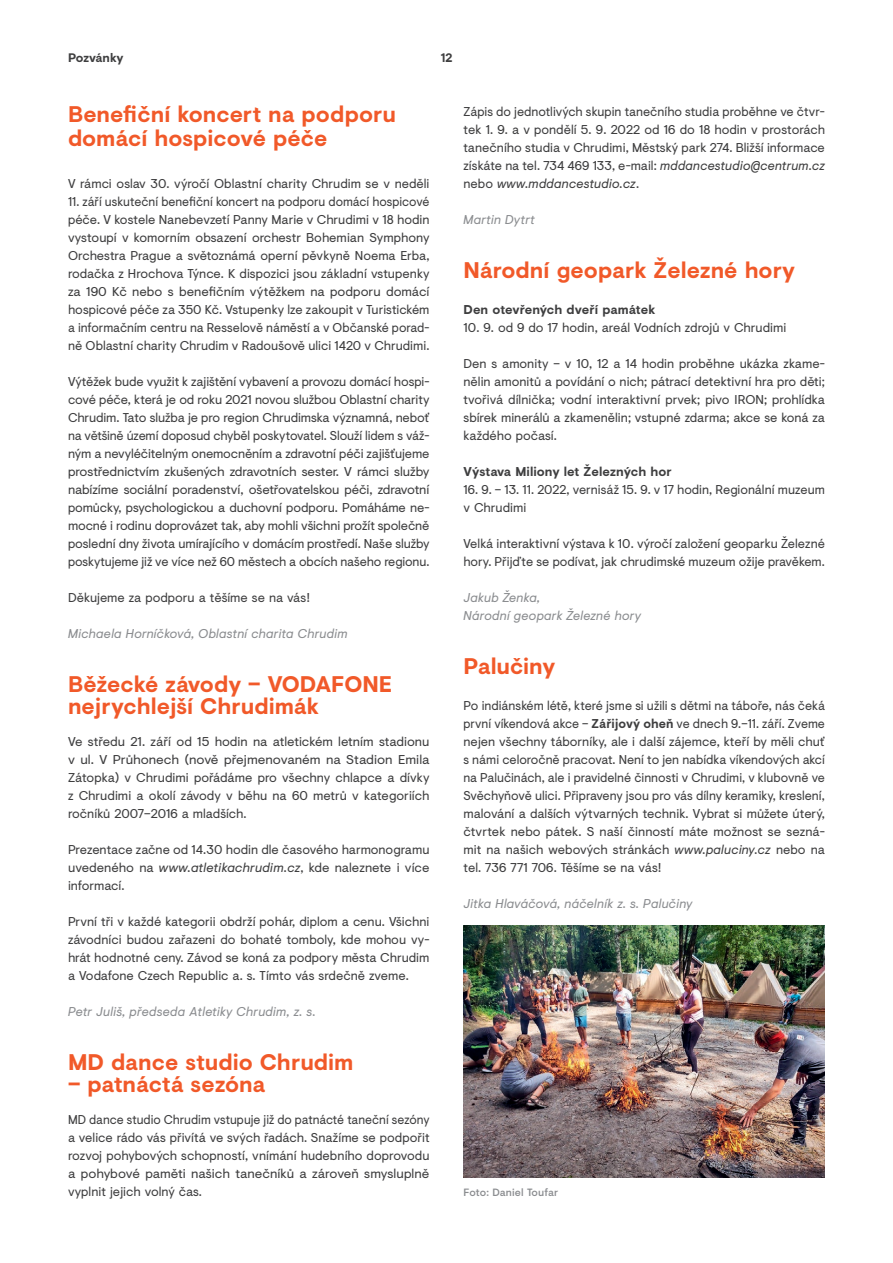
<style>
.page{position:relative;width:893px;height:1263px;background:#fff}
.page>*{position:absolute;margin:0;border:0;box-sizing:border-box;transform-origin:0 0}
.t1{font:700 22.5px/24px "Visuelt";color:#f15929}
.t2{font:12.75px/18px "Visuelt";color:#3e3e3f;text-align:justify}
.t3{font:12.75px/18px "Visuelt";color:#3e3e3f;text-align:justify;scale:.96 1}
.t4{font:12.75px/18px "Visuelt";color:#3e3e3f;text-align:justify;scale:.95 1}
.t5{font:italic 12.75px/18px "Visuelt";letter-spacing:.01em;color:#8b8d90}
.t6{font:700 12.75px "Visuelt";letter-spacing:.005em;color:#3e3e3f}
.t7{font:700 12.3px "Visuelt";color:#3e3e3f}
.t8{font:500 10.5px "Visuelt";letter-spacing:.01em;color:#8b8d90}
.s1{font-style:italic}
.s2{font-weight:700}
</style>
<div class="page">
<img style="left:463px;top:926px;width:362px;height:252px">
<p class="t7" style="left:68px;top:49px;width:57px">Pozvánky</p>
<p class="t7" style="left:441px;top:49px;width:13px">12</p>
<h1 class="t1" style="left:68px;top:102px;width:329px">Benefiční koncert na podporu domácí hospicové péče</h1>
<p class="t2" style="left:68px;top:174px;width:363px">V rámci oslav 30. výročí Oblastní charity Chrudim se v neděli</p>
<p class="t3" style="left:68px;top:192px;width:378px">11. září uskuteční benefiční koncert na podporu domácí hospicové péče. V kostele Nanebevzetí Panny Marie v Chrudimi v 18 hodin vystoupí v komorním obsazení orchestr Bohemian Symphony Orchestra Prague a světoznámá operní pěvkyně Noema Erba, rodačka z Hrochova Týnce. K dispozici jsou základní vstupenky za 190 Kč nebo s benefičním výtěžkem na podporu domácí hospicové péče za 350 Kč. Vstupenky lze zakoupit v Turistickém a informačním centru na Resselově náměstí a v Občanské porad&shy;ně Oblastní charity Chrudim v Radoušově ulici 1420 v Chrudimi.</p>
<p class="t2" style="left:68px;top:372px;width:363px">Výtěžek bude využit k zajištění vybavení a provozu domácí hospi&shy;cové péče, která je od roku 2021 novou službou Oblastní charity Chrudim. Tato služba je pro region Chrudimska významná, neboť na většině území doposud chyběl poskytovatel. Slouží lidem s váž&shy;ným a nevyléčitelným onemocněním a zdravotní péči zajišťujeme prostřednictvím zkušených zdravotních sester. V rámci služby nabízíme sociální poradenství, ošetřovatelskou péči, zdravotní pomůcky, psychologickou a duchovní podporu. Pomáháme ne&shy;mocné i rodinu doprovázet tak, aby mohli všichni prožít společně poslední dny života umírajícího v domácím prostředí. Naše služby poskytujeme již ve více než 60 městech a obcích našeho regionu.</p>
<p class="t2" style="left:68px;top:588px;width:244px">Děkujeme za podporu a těšíme se na vás!</p>
<p class="t5" style="left:68px;top:624px;width:281px">Michaela Horníčková, Oblastní charita Chrudim</p>
<h1 class="t1" style="left:68px;top:672px;width:326px;line-height:22.5px">Běžecké závody – VODAFONE nejrychlejší Chrudimák</h1>
<p class="t2" style="left:68px;top:732px;width:363px">Ve středu 21. září od 15 hodin na atletickém letním stadionu v ul. V Průhonech (nově přejmenovaném na Stadion Emila Zátopka) v Chrudimi pořádáme pro všechny chlapce a dívky z Chrudimi a okolí závody v běhu na 60 metrů v kategoriích ročníků 2007–2016 a mladších.</p>
<p class="t2" style="left:68px;top:840px;width:363px">Prezentace začne od 14.30 hodin dle časového harmonogramu uvedeného na <span class="s1">www.atletikachrudim.cz</span>, kde naleznete i více informací.</p>
<p class="t2" style="left:68px;top:912px;width:363px">První tři v každé kategorii obdrží pohár, diplom a cenu. Všichni závodníci budou zařazeni do bohaté tomboly, kde mohou vy&shy;hrát hodnotné ceny. Závod se koná za podpory města Chrudim a Vodafone Czech Republic a. s. Tímto vás srdečně zveme.</p>
<p class="t5" style="left:68px;top:1002px;width:249px">Petr Juliš, předseda Atletiky Chrudim, z. s.</p>
<h1 class="t1" style="left:68px;top:1049px;width:287px">MD dance studio Chrudim</h1>
<h1 class="t1" style="left:68px;top:1072px;width:199px">– patnáctá sezóna</h1>
<p class="t4" style="left:68px;top:1110px;width:382px">MD dance studio Chrudim vstupuje již do patnácté taneční sezóny a velice rádo vás přivítá ve svých řadách. Snažíme se podpořit rozvoj pohybových schopností, vnímání hudebního doprovodu a pohybové paměti našich tanečníků a zároveň smysluplně vyplnit jejich volný čas.</p>
<p class="t2" style="left:463px;top:102px;width:363px">Zápis do jednotlivých skupin tanečního studia proběhne ve čtvr&shy;tek 1. 9. a v pondělí 5. 9. 2022 od 16 do 18 hodin v prostorách tanečního studia v Chrudimi, Městský park 274. Bližší informace získáte na tel. 734 469 133, e-mail: <span class="s1">mddancestudio@centrum.cz </span>nebo <span class="s1">www.mddancestudio.cz</span>.</p>
<p class="t5" style="left:463px;top:210px;width:73px">Martin Dytrt</p>
<h1 class="t1" style="left:463px;top:257px;width:333px">Národní geopark Železné hory</h1>
<p class="t6" style="left:463px;top:300px;width:193px">Den otevřených dveří památek</p>
<p class="t2" style="left:463px;top:318px;width:324px">10. 9. od 9 do 17 hodin, areál Vodních zdrojů v Chrudimi</p>
<p class="t2" style="left:463px;top:354px;width:363px">Den s amonity – v 10, 12 a 14 hodin proběhne ukázka zkame&shy;nělin amonitů a povídání o nich; pátrací detektivní hra pro děti; tvořivá dílnička; vodní interaktivní prvek; pivo IRON; prohlídka sbírek minerálů a zkamenělin; vstupné zdarma; akce se koná za každého počasí.</p>
<p class="t6" style="left:463px;top:462px;width:210px">Výstava Miliony let Železných hor</p>
<p class="t2" style="left:463px;top:480px;width:363px">16. 9. – 13. 11. 2022, vernisáž 15. 9. v 17 hodin, Regionální muzeum v Chrudimi</p>
<p class="t2" style="left:463px;top:534px;width:363px">Velká interaktivní výstava k 10. výročí založení geoparku Železné hory. Přijďte se podívat, jak chrudimské muzeum ožije pravěkem.</p>
<p class="t5" style="left:463px;top:588px;width:179px">Jakub Ženka,<br>Národní geopark Železné hory</p>
<h1 class="t1" style="left:463px;top:653px;width:93px">Palučiny</h1>
<p class="t2" style="left:463px;top:696px;width:363px">Po indiánském létě, které jsme si užili s dětmi na táboře, nás čeká první víkendová akce – <span class="s2">Zářijový oheň</span> ve dnech 9.–11. září. Zveme nejen všechny táborníky, ale i další zájemce, kteří by měli chuť s námi celoročně pracovat. Není to jen nabídka víkendových akcí na Palučinách, ale i pravidelné činnosti v Chrudimi, v klubovně ve Svěchyňově ulici. Připraveny jsou pro vás dílny keramiky, kreslení, malování a dalších výtvarných technik. Vybrat si můžete úterý, čtvrtek nebo pátek. S naší činností máte možnost se sezná&shy;mit na našich webových stránkách <span class="s1">www.paluciny.cz</span> nebo na tel. 736 771 706. Těšíme se na vás!</p>
<p class="t5" style="left:463px;top:894px;width:230px">Jitka Hlaváčová, náčelník z. s. Palučiny</p>
<p class="t8" style="left:463px;top:1184px;width:96px">Foto: Daniel Toufar</p>
</div>
